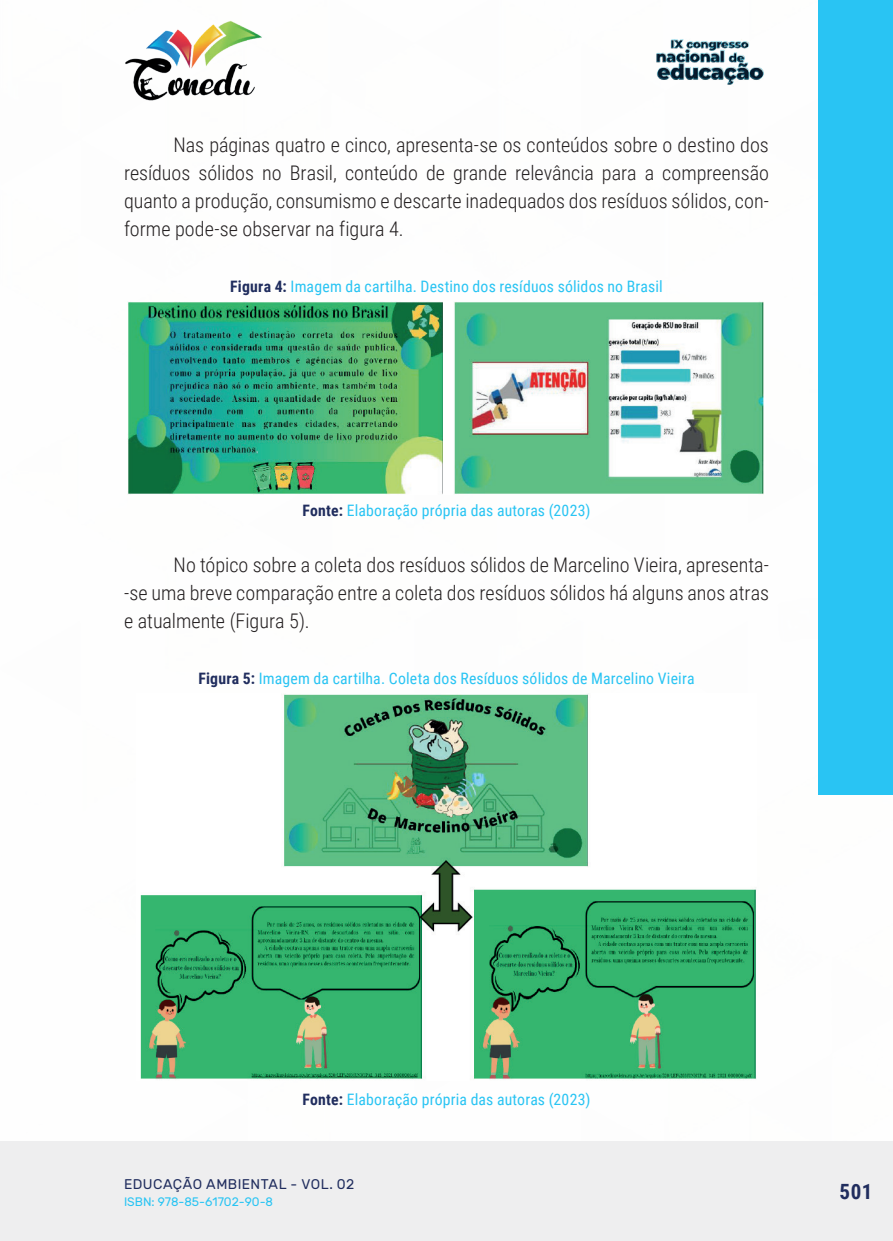
<style>
.page{position:relative;width:893px;height:1241px;background:#fff}
.page>*{position:absolute;margin:0;border:0;box-sizing:border-box;transform-origin:0 0}
.t1{font:700 21px "Roboto Condensed";color:#202d5e}
._9_CORPO{font:300 20.12px/28px "Roboto Condensed";color:#231f20;text-align:justify}
._14_LEGENDAS{font:15.75px "Roboto Condensed";letter-spacing:.01em;color:#29c4f3}
._15_FONTES{font:15.75px "Roboto Condensed";letter-spacing:.015em;color:#29c4f3}
.t2{font:14px "Rubik";letter-spacing:.035em;color:#202d5e}
.t3{font:12.25px "Rubik";color:#29c4f3}
.s1{font-weight:700;color:#202d5e}
</style>
<div class="page">
<div style="left:0;top:1141px;width:893px;height:99px;background:#eeeeef"></div>
<div style="left:819px;top:0;width:74px;height:794px;background:#29c4f3"></div>
<img style="left:125px;top:20px;width:137px;height:81px">
<img style="left:656px;top:39px;width:108px;height:46px">
<img style="left:128px;top:302px;width:636px;height:192px">
<img style="left:140px;top:693px;width:616px;height:387px">
<p class="_9_CORPO" style="left:124px;top:130px;width:646px;text-indent:50px">Nas páginas quatro e cinco, apresenta-se os conteúdos sobre o destino dos resíduos sólidos no Brasil, conteúdo de grande relevância para a compreensão quanto a produção, consumismo e descarte inadequados dos resíduos sólidos, con&shy;forme pode-se observar na figura 4.</p>
<p class="_14_LEGENDAS" style="left:230px;top:275px;width:434px"><span class="s1">Figura 4:</span> Imagem da cartilha. Destino dos resíduos sólidos no Brasil</p>
<p class="_15_FONTES" style="left:303px;top:499px;width:289px"><span class="s1">Fonte:</span> Elaboração própria das autoras (2023)</p>
<p class="_9_CORPO" style="left:124px;top:550px;width:646px;text-indent:50px">No tópico sobre a coleta dos resíduos sólidos de Marcelino Vieira, apresenta--se uma breve comparação entre a coleta dos resíduos sólidos há alguns anos atras e atualmente (Figura 5).</p>
<p class="_14_LEGENDAS" style="left:198px;top:667px;width:498px"><span class="s1">Figura 5:</span> Imagem da cartilha. Coleta dos Resíduos sólidos de Marcelino Vieira</p>
<p class="_15_FONTES" style="left:303px;top:1087px;width:289px"><span class="s1">Fonte:</span> Elaboração própria das autoras (2023)</p>
<p class="t2" style="left:124px;top:1175px;width:232px">EDUCAÇÃO AMBIENTAL - VOL. 02</p>
<p class="t3" style="left:124px;top:1194px;width:151px">ISBN: 978-85-61702-90-8</p>
<p class="t1" style="left:839px;top:1176px;width:34px">501</p>
</div>
